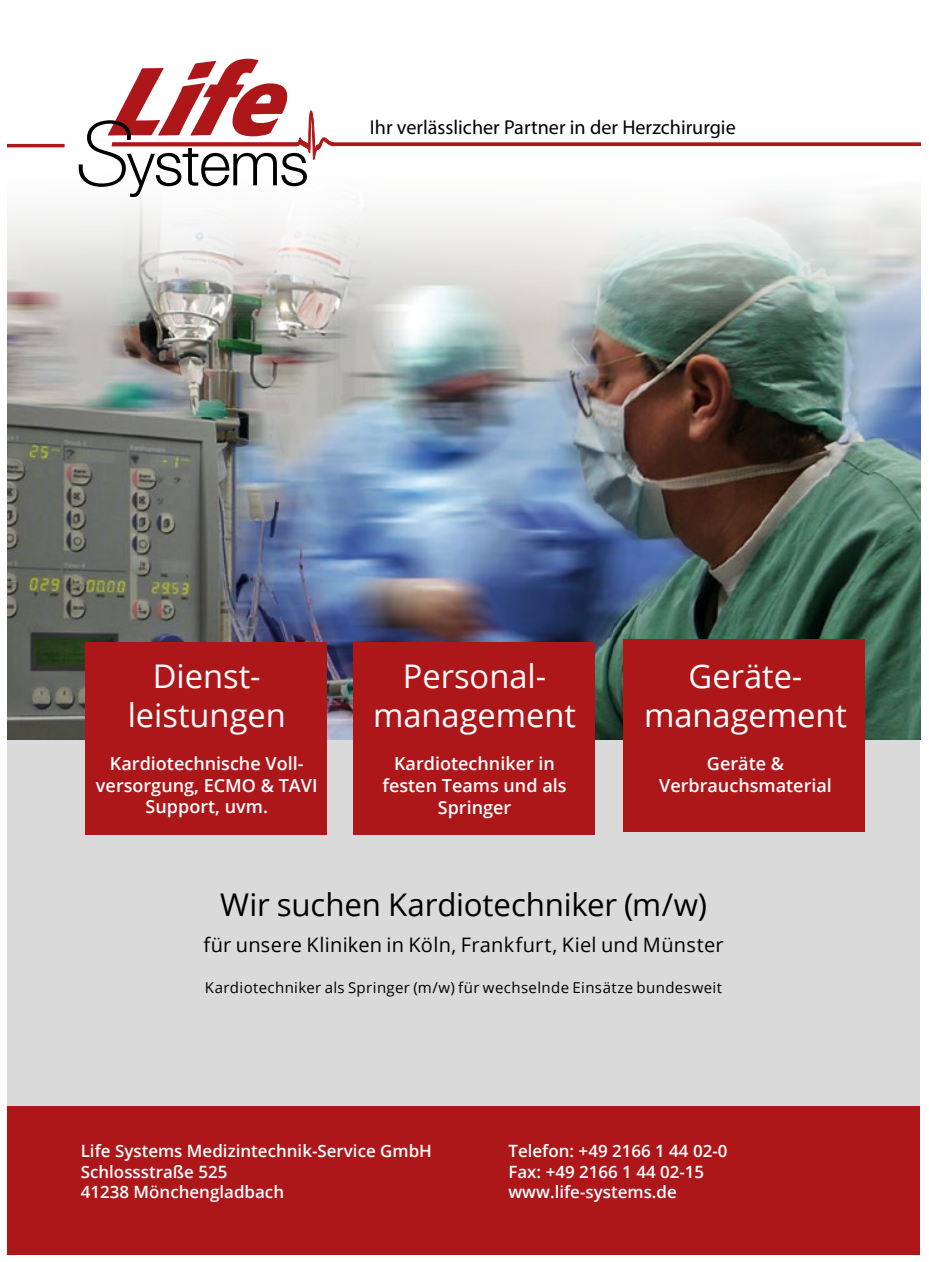
<style>
.page{position:relative;width:929px;height:1262px;background:#fff}
.page>*{position:absolute;margin:0;border:0;box-sizing:border-box;transform-origin:0 0}
.t1{font:42.25px "Open Sans";color:#000}
.t2{font:32.5px/39.2px "Open Sans";color:#fff;text-align:center}
.t3{font:31.25px "Open Sans";letter-spacing:-.005em;color:#000}
.t4{font:20px "Open Sans";letter-spacing:.015em;color:#000}
.t5{font:20px "Myriad Pro";color:#000}
.t6{font:600 18px/21.5px "Open Sans";color:#fff;text-align:center}
.t7{font:600 17px/20.2px "Open Sans";color:#fff}
.t8{font:15px "Open Sans";letter-spacing:.025em;color:#000}
</style>
<div class="page">
<div style="left:7px;top:697px;width:912px;height:409px;background:#dadada"></div>
<img style="left:7px;top:164px;width:912px;height:575px">
<div style="left:7px;top:1105px;width:912px;height:149px;background:#ae171a"></div>
<svg style="left:79px;top:59px;width:255px;height:138px"></svg>
<svg style="left:332px;top:142px;width:587px;height:4px;background:#b4292b"></svg>
<hr style="left:7px;top:144px;width:58px;height:3px;background:#ae171a">
<div style="left:623px;top:639px;width:241px;height:193px;background:#ae171a"></div>
<div style="left:86px;top:642px;width:241px;height:193px;background:#ae171a"></div>
<div style="left:353px;top:641px;width:241px;height:193px;background:#ae171a"></div>
<p class="t5" style="left:370px;top:114px;width:367px">Ihr verlässlicher Partner in der Herzchirurgie</p>
<h2 class="t2" style="left:128px;top:655px;width:160px">Dienst&shy;leistungen</h2>
<p class="t6" style="left:96px;top:752px;width:223px">Kardiotechnische Voll&shy;versorgung, ECMO &amp; TAVI<br>Support, uvm.</p>
<h2 class="t2" style="left:373px;top:655px;width:204px">Personal&shy;management</h2>
<p class="t6" style="left:382px;top:752px;width:185px">Kardiotechniker in festen Teams und als<br>Springer</p>
<h2 class="t2" style="left:644px;top:655px;width:204px">Geräte&shy;management</h2>
<p class="t6" style="left:659px;top:752px;width:174px">Geräte &amp;<br>Verbrauchsmaterial</p>
<h3 class="t3" style="left:220px;top:883px;width:488px">Wir suchen Kardiotechniker (m/w)</h3>
<p class="t4" style="left:203px;top:931px;width:521px">für unsere Kliniken in Köln, Frankfurt, Kiel und Münster</p>
<p class="t8" style="left:205px;top:977px;width:518px">Kardiotechniker als Springer (m/w) für wechselnde Einsätze bundesweit</p>
<h1 class="t1" style="left:129px;top:880px;width:671px">Wir suchen Kardiotechniker (m/w)</h1>
<p class="t7" style="left:81px;top:1140px;width:353px">Life Systems Medizintechnik-Service GmbH<br>Schlossstraße 525<br>41238 Mönchengladbach</p>
<p class="t7" style="left:508px;top:1140px;width:220px">Telefon: +49 2166 1 44 02-0<br>Fax: +49 2166 1 44 02-15 www.life-systems.de</p>
</div>
